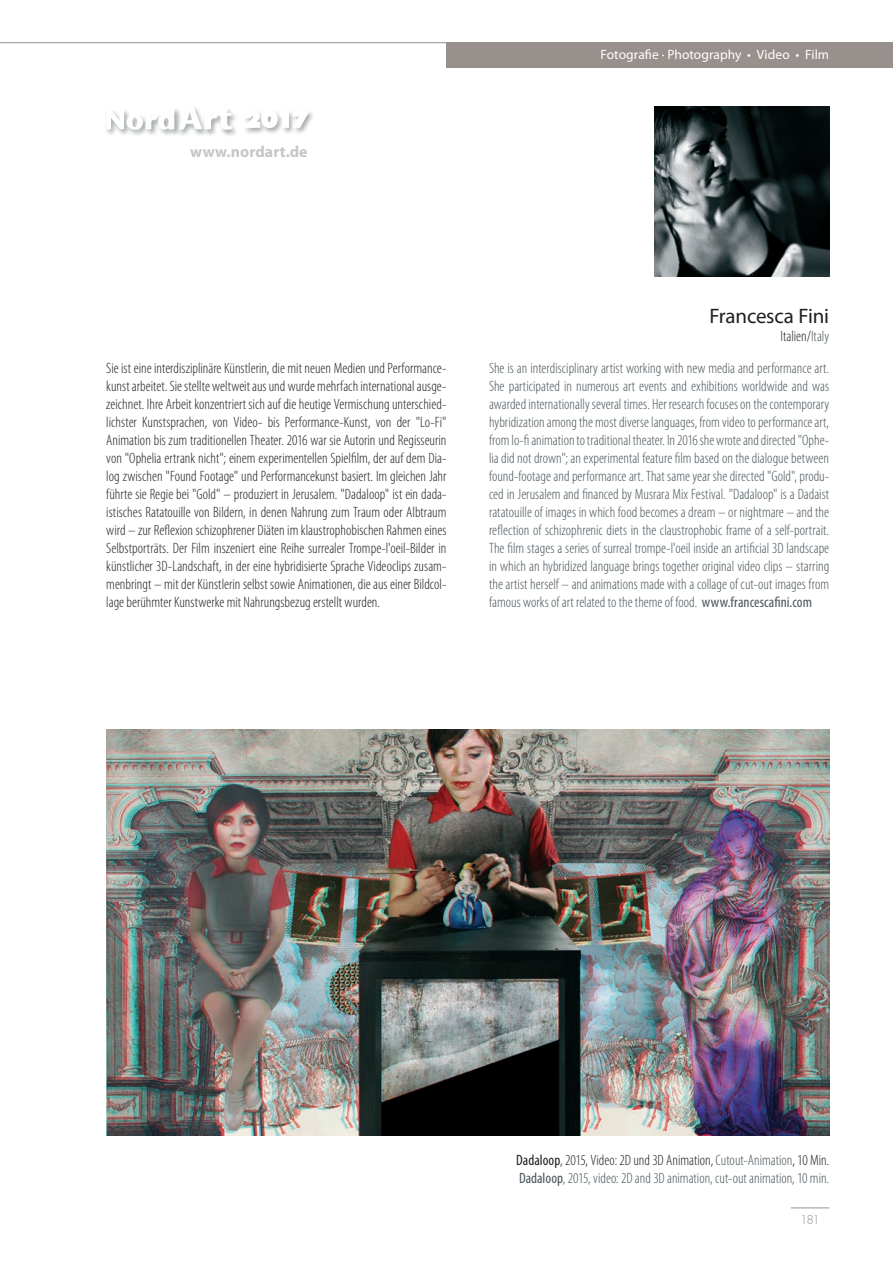
<style>
.page{position:relative;width:893px;height:1263px;background:#fff}
.page>*{position:absolute;margin:0;border:0;box-sizing:border-box;transform-origin:0 0}
.t1{font:21px "Myriad Pro";letter-spacing:-.01em;color:#231f20}
.t2{font:700 15.9px "Myriad Pro";letter-spacing:.005em;color:#c6c6c6}
.t3{font:300 condensed 15px/18px "Myriad Pro";color:#485459}
.t4{font:300 condensed 15px/18px "Myriad Pro";color:#231f20;text-align:justify}
.t5{font:13.5px "Myriad Pro";letter-spacing:.005em;color:#fff}
.t6{font:300 12px "Futura Std";color:#97908d}
.s1{color:#485459}
.s2{font-weight:400}
.s3{font-weight:400;color:#231f20}
.s4{color:#231f20}
</style>
<div class="page">
<div style="left:446px;top:43px;width:447px;height:25px;background:#97908d"></div>
<hr style="left:0;top:42px;width:446px;height:1px;background:#97908d">
<hr style="left:791px;top:1207px;width:38px;height:1px;background:#97908d">
<div style="left:105px;top:107px;width:77px;height:30px;background:#0b1a22;opacity:.75"></div>
<div style="left:177px;top:105px;width:62px;height:32px;background:#0b1a22;opacity:.75"></div>
<svg style="left:106px;top:106px;width:126px;height:24px"></svg>
<div style="left:242px;top:109px;width:74px;height:26px;background:#0b1a22;opacity:.75"></div>
<svg style="left:243px;top:111px;width:66px;height:17px"></svg>
<img style="left:654px;top:107px;width:175px;height:169px">
<img style="left:106px;top:729px;width:723px;height:407px">
<p class="t2" style="left:190px;top:142px;width:119px">www.nordart.de</p>
<p class="t5" style="left:600px;top:46px;width:230px">Fotografie · Photography • Video • Film</p>
<p class="t4" style="left:106px;top:359px;width:342px">Sie ist eine interdisziplinäre Künstlerin, die mit neuen Medien und Performance&shy;kunst arbeitet. Sie stellte weltweit aus und wurde mehrfach international ausge&shy;zeichnet. Ihre Arbeit konzentriert sich auf die heutige Vermischung unterschied&shy;lichster Kunstsprachen, von Video- bis Performance-Kunst, von der "Lo-Fi" Animation bis zum traditionellen Theater. 2016 war sie Autorin und Regisseurin von "Ophelia ertrank nicht"; einem experimentellen Spielfilm, der auf dem Dia&shy;log zwischen "Found Footage" und Performancekunst basiert. Im gleichen Jahr führte sie Regie bei "Gold" – produziert in Jerusalem. "Dadaloop" ist ein dada&shy;istisches Ratatouille von Bildern, in denen Nahrung zum Traum oder Albtraum wird – zur Reflexion schizophrener Diäten im klaustrophobischen Rahmen eines Selbstporträts. Der Film inszeniert eine Reihe surrealer Trompe-l'oeil-Bilder in künstlicher 3D-Landschaft, in der eine hybridisierte Sprache Videoclips zusam&shy;menbringt – mit der Künstlerin selbst sowie Animationen, die aus einer Bildcol&shy;lage berühmter Kunstwerke mit Nahrungsbezug erstellt wurden.</p>
<h1 class="t1" style="left:709px;top:303px;width:121px">Francesca Fini</h1>
<p class="t4" style="left:780px;top:327px;width:50px">Italien/<span class="s1">Italy</span></p>
<p class="t3" style="left:489px;top:359px;width:342px;text-align:justify">She is an interdisciplinary artist working with new media and performance art.<br>She participated in numerous art events and exhibitions worldwide and was awarded internationally several times. Her research focuses on the contemporary hybridization among the most diverse languages, from video to performance art, from lo-fi animation to traditional theater. In 2016 she wrote and directed "Ophe&shy;lia did not drown"; an experimental feature film based on the dialogue between found-footage and performance art. That same year she directed "Gold", produ&shy;ced in Jerusalem and financed by Musrara Mix Festival. "Dadaloop" is a Dadaist ratatouille of images in which food becomes a dream – or nightmare – and the reflection of schizophrenic diets in the claustrophobic frame of a self-portrait.<br>The film stages a series of surreal trompe-l'oeil inside an artificial 3D landscape in which an hybridized language brings together original video clips – starring the artist herself – and animations made with a collage of cut-out images from famous works of art related to the theme of food. <span class="s2">www.francescafini.com</span></p>
<p class="t3" style="left:516px;top:1151px;width:314px"><span class="s3">Dadaloop</span><span class="s4">, 2015, Video: 2D und 3D Animation,</span> Cutout-Animation<span class="s4">, 10 Min.<br></span><span class="s2">Dadaloop</span>, 2015, video: 2D and 3D animation, cut-out animation, 10 min.</p>
<p class="t6" style="left:800px;top:1213px;width:21px">181</p>
</div>
